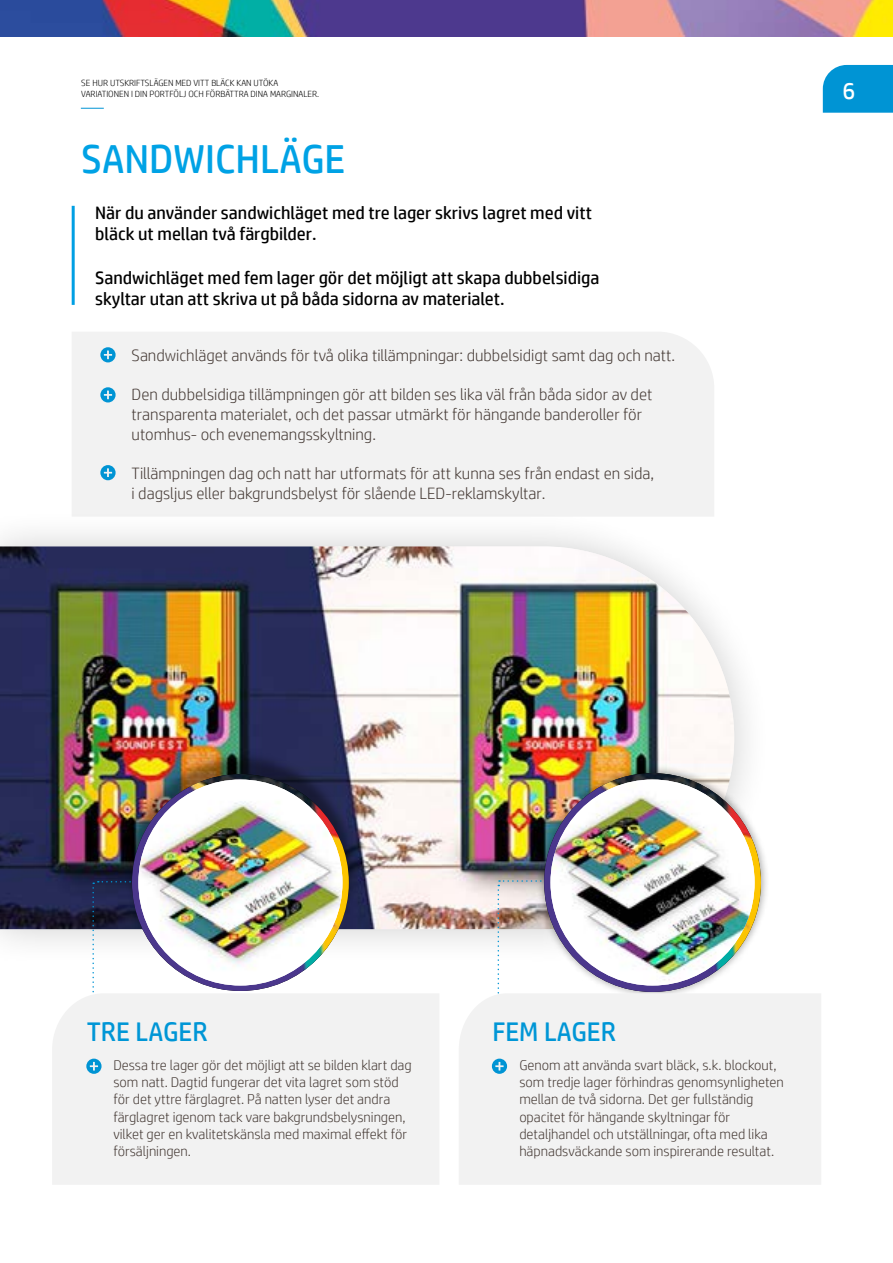
<style>
.page{position:relative;width:893px;height:1263px;background:#fff}
.page>*{position:absolute;margin:0;border:0;box-sizing:border-box;transform-origin:0 0}
.t1{font:40.5px "HP Simplified";color:#00a2e5}
.t2{font:27px "HP Simplified";color:#0096d6}
.t3{font:24px "HP Simplified";color:#fff}
.t4{font:18px/21.6px "HP Simplified";color:#000}
.t5{font:300 16.5px/19.8px "HP Simplified";color:#453a35}
.t6{font:300 14.25px/17.1px "HP Simplified";color:#453a35}
.t7{font:300 9px/10.8px "HP Simplified";color:#000}
</style>
<div class="page">
<div style="left:72px;top:332px;width:642px;height:176px;background:#f2f2f2"></div>
<svg style="left:100px;top:347px;width:16px;height:15px"></svg>
<svg style="left:100px;top:387px;width:16px;height:15px"></svg>
<svg style="left:100px;top:465px;width:16px;height:15px"></svg>
<div style="left:0;top:508px;width:772px;height:459px;background:#000;opacity:.2"></div>
<img style="left:0;top:546px;width:734px;height:383px">
<svg style="left:92px;top:881px;width:33px;height:112px"></svg>
<svg style="left:498px;top:880px;width:38px;height:113px"></svg>
<div style="left:125px;top:751px;width:232px;height:233px;background:#000;opacity:.4"></div>
<img style="left:132px;top:774px;width:217px;height:217px;border-radius:108px">
<div style="left:536px;top:764px;width:233px;height:236px;background:#000;opacity:.4"></div>
<img style="left:544px;top:773px;width:217px;height:219px">
<img style="left:550px;top:779px;width:205px;height:206px">
<img style="left:138px;top:779px;width:204px;height:206px">
<hr style="left:72px;top:206px;width:3px;height:99px;background:#009fe3">
<div style="left:823px;top:65px;width:70px;height:48px;background:#0094d4"></div>
<img style="left:0;top:0;width:893px;height:36px">
<svg style="left:81px;top:108px;width:23px;height:1px"></svg>
<div style="left:52px;top:994px;width:387px;height:191px;background:#f2f2f2"></div>
<div style="left:459px;top:993px;width:362px;height:192px;background:#f2f2f2"></div>
<svg style="left:86px;top:1058px;width:16px;height:16px"></svg>
<svg style="left:492px;top:1058px;width:15px;height:16px"></svg>
<p class="t7" style="left:81px;top:78px;width:239px">SE HUR UTSKRIFTSLÄGEN MED VITT BLÄCK KAN UTÖKA<br>VARIATIONEN I DIN PORTFÖLJ OCH FÖRBÄTTRA DINA MARGINALER.</p>
<h1 class="t1" style="left:81px;top:132px;width:265px">SANDWICHLÄGE</h1>
<p class="t4" style="left:95px;top:201px;width:498px">När du använder sandwichläget med tre lager skrivs lagret med vitt bläck ut mellan två färgbilder.</p>
<p class="t4" style="left:95px;top:266px;width:506px">Sandwichläget med fem lager gör det möjligt att skapa dubbelsidiga skyltar utan att skriva ut på båda sidorna av materialet.</p>
<p class="t5" style="left:132px;top:345px;width:545px">Sandwichläget används för två olika tillämpningar: dubbelsidigt samt dag och natt.</p>
<p class="t5" style="left:132px;top:384px;width:522px">Den dubbelsidiga tillämpningen gör att bilden ses lika väl från båda sidor av det transparenta materialet, och det passar utmärkt för hängande banderoller för utomhus- och evenemangsskyltning.</p>
<p class="t5" style="left:132px;top:463px;width:524px">Tillämpningen dag och natt har utformats för att kunna ses från endast en sida, i dagsljus eller bakgrundsbelyst för slående LED-reklamskyltar.</p>
<h3 class="t3" style="left:842px;top:75px;width:14px">6</h3>
<h2 class="t2" style="left:87px;top:1014px;width:122px">TRE LAGER</h2>
<h2 class="t2" style="left:492px;top:1014px;width:125px">FEM LAGER</h2>
<p class="t6" style="left:113px;top:1056px;width:300px">Dessa tre lager gör det möjligt att se bilden klart dag som natt. Dagtid fungerar det vita lagret som stöd för det yttre färglagret. På natten lyser det andra färglagret igenom tack vare bakgrundsbelysningen, vilket ger en kvalitetskänsla med maximal effekt för försäljningen.</p>
<p class="t6" style="left:519px;top:1056px;width:266px">Genom att använda svart bläck, s.k. blockout, som tredje lager förhindras genomsynligheten mellan de två sidorna. Det ger fullständig opacitet för hängande skyltningar för detaljhandel och utställningar, ofta med lika häpnadsväckande som inspirerande resultat.</p>
</div>
